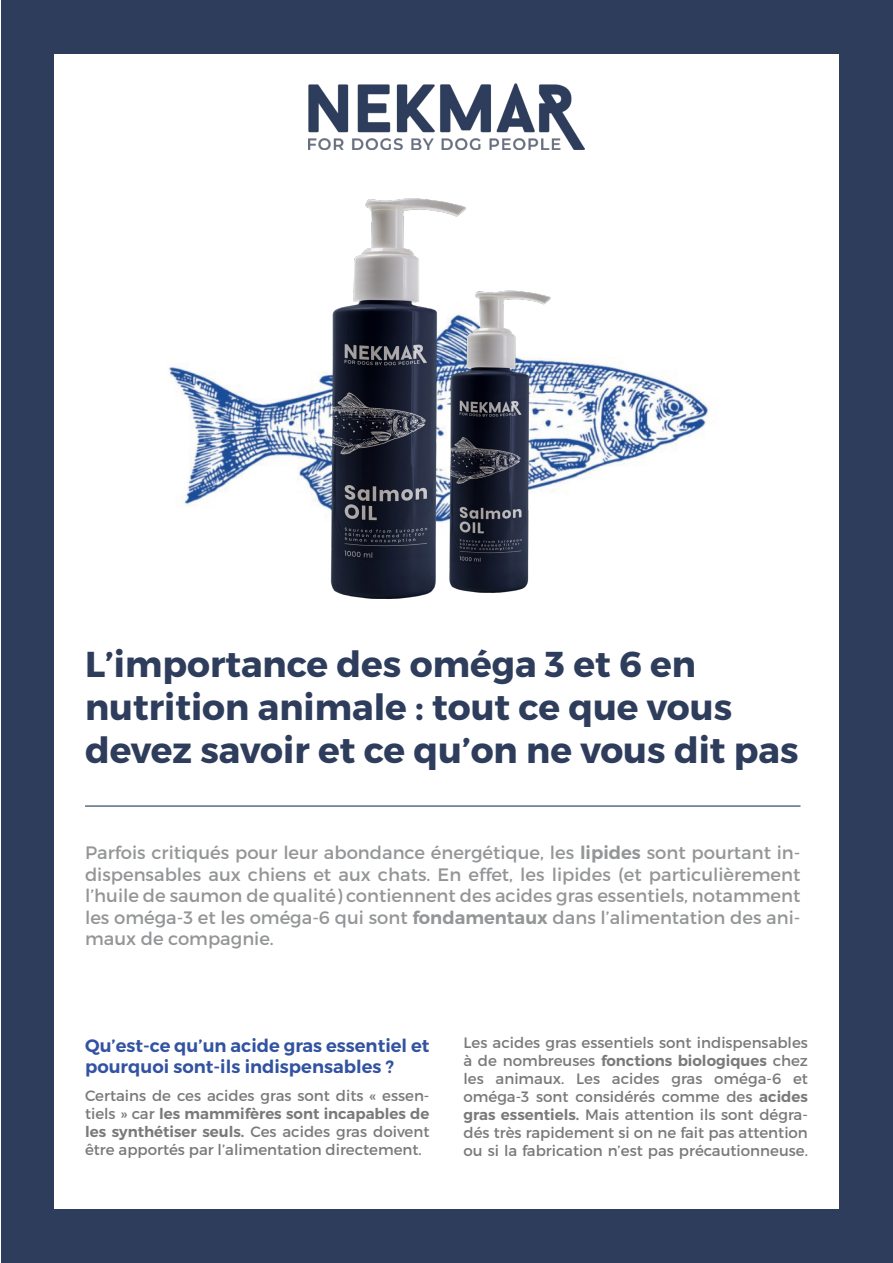
<style>
.page{position:relative;width:893px;height:1263px;background:#fff}
.page>*{position:absolute;margin:0;border:0;box-sizing:border-box;transform-origin:0 0}
.t1{font:36px/43.2px "Trueno Bd";color:#2e3d5c}
.t2{font:18px/21.6px "Trueno Rg";color:#939597;text-align:justify}
.t3{font:18px/21.6px "Trueno S Bd";color:#3253a1}
.t4{font:15px/18px "Trueno Rg";color:#231f20;text-align:justify}
.t5{font:15px/18px "Trueno S Bd";color:#231f20}
.s1{font-family:"Trueno S Bd"}
.s2{font-family:"Trueno Rg"}
</style>
<div class="page">
<div style="left:1px;top:0;width:892px;height:1263px;background:#2e3d5c"></div>
<div style="left:54px;top:54px;width:785px;height:1155px;background:#fff"></div>
<img style="left:168px;top:367px;width:543px;height:140px">
<img style="left:516px;top:291px;width:159px;height:300px">
<img style="left:239px;top:198px;width:277px;height:401px">
<img style="left:308px;top:84px;width:277px;height:65px">
<hr style="left:85px;top:805px;width:715px;height:2px;background:#1f3d5a">
<p class="t1" style="left:85px;top:643px;width:715px">L’importance des oméga 3 et 6 en nutrition animale : tout ce que vous devez savoir et ce qu’on ne vous dit pas</p>
<p class="t2" style="left:85px;top:842px;width:717px">Parfois critiqués pour leur abondance énergétique, les <span class="s1">lipides</span> sont pourtant in&shy;dispensables aux chiens et aux chats. En effet, les lipides (et particulièrement l’huile de saumon de qualité) contiennent des acides gras essentiels, notamment les oméga-3 et les oméga-6 qui sont <span class="s1">fondamentaux</span> dans l’alimentation des ani&shy;maux de compagnie.</p>
<p class="t3" style="left:85px;top:1035px;width:346px">Qu’est-ce qu’un acide gras essentiel et pourquoi sont-ils indispensables ?</p>
<p class="t4" style="left:85px;top:1087px;width:346px">Certains de ces acides gras sont dits « essen-</p>
<p class="t5" style="left:85px;top:1105px;width:346px"><span class="s2">tiels » car</span> les mammifères sont incapables de les synthétiser seuls. <span class="s2">Ces acides gras doivent</span></p>
<p class="t4" style="left:85px;top:1141px;width:338px">être apportés par l’alimentation directement.</p>
<p class="t4" style="left:463px;top:1033px;width:346px">Les acides gras essentiels sont indispensables</p>
<p class="t5" style="left:463px;top:1052px;width:346px"><span class="s2">à de nombreuses</span> fonctions biologiques <span class="s2">chez</span></p>
<p class="t4" style="left:463px;top:1069px;width:346px">les animaux. Les acides gras oméga-6 et oméga-3 sont considérés comme des <span class="s1">acides gras essentiels.</span> Mais attention ils sont dégra&shy;dés très rapidement si on ne fait pas attention ou si la fabrication n’est pas précautionneuse.</p>
</div>
